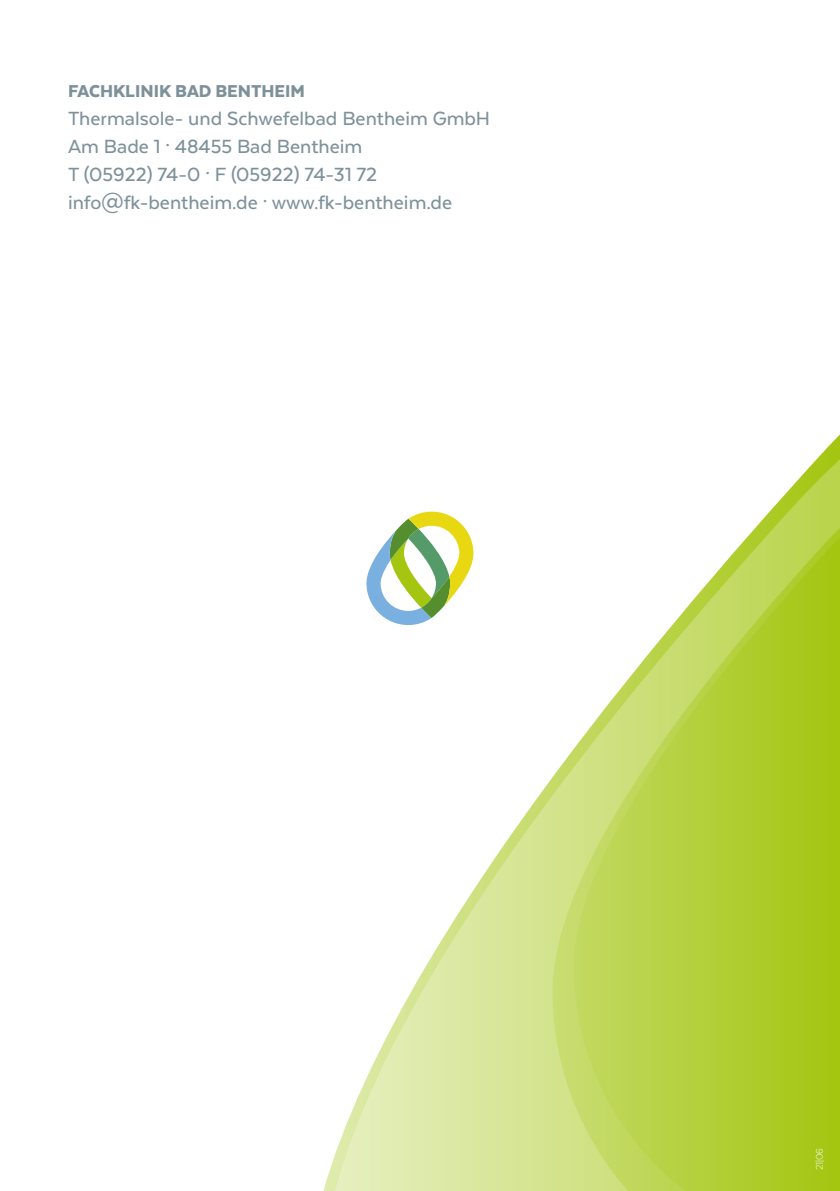
<style>
.page{position:relative;width:840px;height:1191px;background:#fff}
.page>*{position:absolute;margin:0;border:0;box-sizing:border-box;transform-origin:0 0}
.t1{font:500 22px/28px "Texta";color:#7e919a}
.t2{font:900 19.8px "Texta";color:#7e919a}
.t3{font:300 11px "Texta";color:#fff}
</style>
<div class="page">
<svg style="left:323px;top:435px;width:516px;height:756px"></svg>
<svg style="left:551px;top:437px;width:288px;height:754px"></svg>
<svg style="left:572px;top:453px;width:267px;height:738px"></svg>
<p class="t2" style="left:68px;top:81px;width:238px">FACHKLINIK BAD BENTHEIM</p>
<p class="t1" style="left:68px;top:104px;width:423px">Thermalsole- und Schwefelbad Bentheim GmbH Am Bade 1 · 48455 Bad Bentheim<br>T (05922) 74-0 · F (05922) 74-31 72 info@fk-bentheim.de · www.fk-bentheim.de</p>
<p class="t3" style="left:813px;top:1170px;width:24px;rotate:-90deg">21|06</p>
</div>
